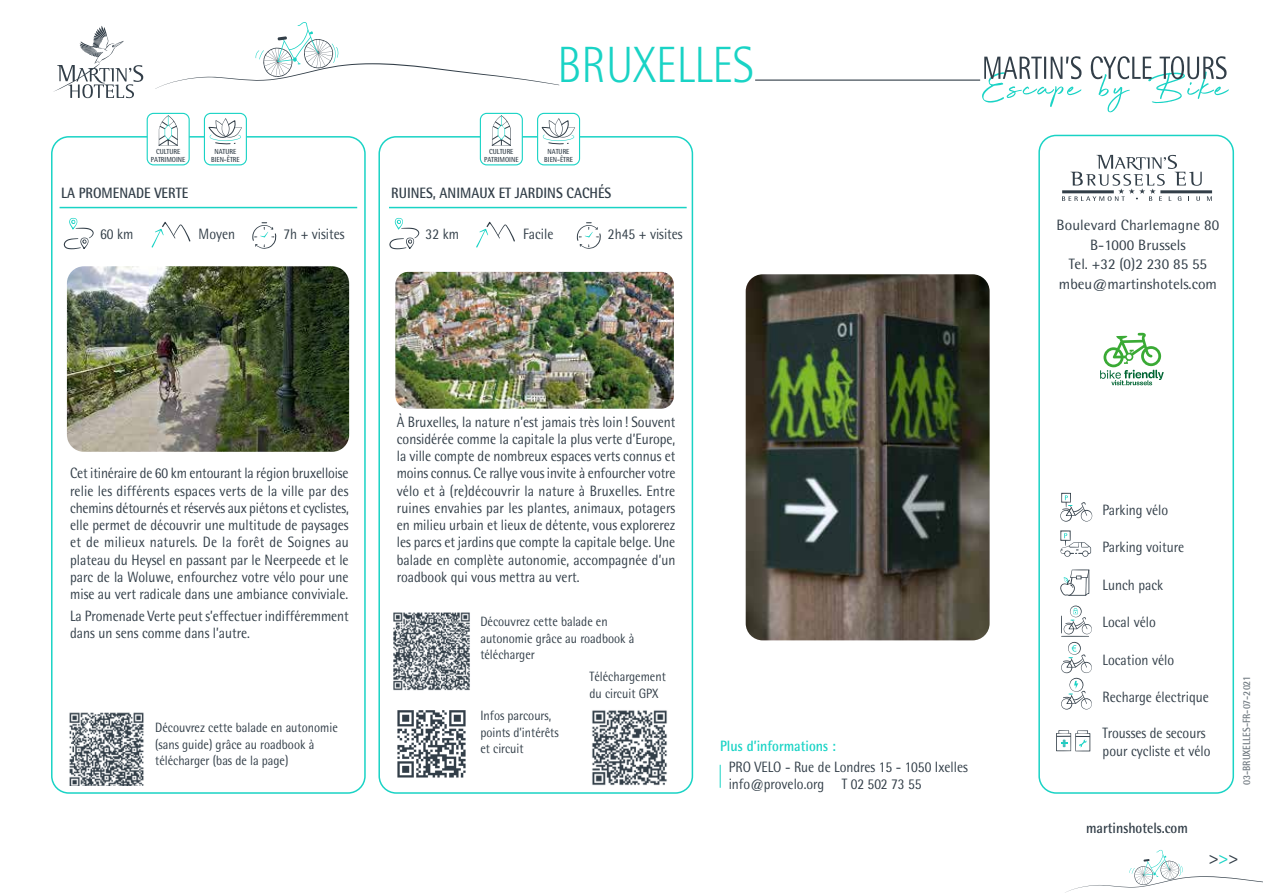
<style>
.page{position:relative;width:1263px;height:893px;background:#fff}
.page>*{position:absolute;margin:0;border:0;box-sizing:border-box;transform-origin:0 0}
.t1{font:300 51px "Rotis Semi Sans";color:#19d3c5;scale:.9 1}
.t2{font:700 18px "Minion Pro";color:#323e48}
.t3{font:15px/17.2px "Rotis Semi Sans";color:#323e48;scale:.9 1}
.t4{font:15px/19.5px "Rotis Semi Sans";color:#323e48;text-align:center}
.t5{font:700 15px "Rotis Semi Sans";color:#323e48;scale:.9 1}
.t6{font:700 15px "Rotis Semi Sans";color:#19d3c5;scale:.9 1}
.t7{font:13.5px/16.5px "Rotis Semi Sans";color:#323e48;scale:.9 1}
.t8{font:700 10.5px "Rotis Semi Sans";color:#6f787f;scale:.9 1}
.t9{font:700 7.35px/7.9px "Rotis Semi Sans";color:#323e48;text-align:center;scale:.9 1}
.s1{color:#19d3c5}
</style>
<div class="page">
<svg style="left:982px;top:56px;width:247px;height:56px"></svg>
<svg style="left:64px;top:218px;width:30px;height:31px"></svg>
<svg style="left:389px;top:218px;width:30px;height:31px"></svg>
<svg style="left:252px;top:222px;width:24px;height:27px"></svg>
<svg style="left:577px;top:222px;width:24px;height:27px"></svg>
<svg style="left:152px;top:222px;width:38px;height:26px"></svg>
<svg style="left:476px;top:222px;width:39px;height:26px"></svg>
<div style="left:51px;top:136px;width:315px;height:658px;border:2px solid #19d3c5;border-radius:17px"></div>
<svg style="left:53px;top:26px;width:90px;height:72px"></svg>
<svg style="left:155px;top:22px;width:405px;height:67px"></svg>
<hr style="left:60px;top:207px;width:297px;height:1px;background:#19d3c5">
<div style="left:1038px;top:135px;width:196px;height:659px;border:2px solid #19d3c5;border-radius:17px"></div>
<div style="left:378px;top:136px;width:315px;height:658px;border:2px solid #19d3c5;border-radius:17px"></div>
<hr style="left:389px;top:207px;width:298px;height:1px;background:#19d3c5">
<hr style="left:755px;top:80px;width:225px;height:1px;background:#323e48">
<svg style="left:720px;top:765px;width:1px;height:23px"></svg>
<div style="left:147px;top:113px;width:42px;height:52px;background:#fff;border-radius:6px"></div>
<svg style="left:159px;top:115px;width:19px;height:31px"></svg>
<div style="left:147px;top:113px;width:43px;height:52px;border:1px solid #19d3c5;border-radius:6px"></div>
<div style="left:204px;top:113px;width:42px;height:52px;background:#fff;border-radius:6px"></div>
<svg style="left:209px;top:118px;width:33px;height:26px"></svg>
<div style="left:204px;top:113px;width:43px;height:52px;border:1px solid #19d3c5;border-radius:6px"></div>
<div style="left:480px;top:113px;width:42px;height:52px;background:#fff;border-radius:6px"></div>
<svg style="left:492px;top:115px;width:19px;height:31px"></svg>
<div style="left:480px;top:113px;width:43px;height:52px;border:1px solid #19d3c5;border-radius:6px"></div>
<div style="left:538px;top:113px;width:41px;height:52px;background:#fff;border-radius:6px"></div>
<svg style="left:542px;top:118px;width:33px;height:26px"></svg>
<div style="left:537px;top:113px;width:43px;height:52px;border:1px solid #19d3c5;border-radius:6px"></div>
<img style="left:67px;top:266px;width:282px;height:186px">
<img style="left:395px;top:272px;width:279px;height:137px">
<img style="left:69px;top:712px;width:75px;height:73px">
<img style="left:393px;top:612px;width:77px;height:79px">
<img style="left:397px;top:710px;width:69px;height:68px">
<img style="left:592px;top:710px;width:75px;height:76px">
<svg style="left:1100px;top:333px;width:64px;height:52px"></svg>
<svg style="left:1062px;top:155px;width:150px;height:46px"></svg>
<svg style="left:1065px;top:850px;width:198px;height:43px"></svg>
<img style="left:746px;top:274px;width:243px;height:366px">
<svg style="left:1060px;top:493px;width:32px;height:29px"></svg>
<svg style="left:1060px;top:530px;width:31px;height:27px"></svg>
<svg style="left:1060px;top:569px;width:29px;height:27px"></svg>
<svg style="left:1061px;top:606px;width:31px;height:103px"></svg>
<svg style="left:1056px;top:730px;width:34px;height:21px"></svg>
<h1 class="t1" style="left:557px;top:36px;width:220px">BRUXELLES</h1>
<p class="t9" style="left:151px;top:147px;width:40px">CULTURE<br>PATRIMOINE</p>
<p class="t9" style="left:211px;top:147px;width:33px">NATURE<br>BIEN-ÊTRE</p>
<p class="t9" style="left:484px;top:147px;width:40px">CULTURE<br>PATRIMOINE</p>
<p class="t9" style="left:544px;top:147px;width:33px">NATURE<br>BIEN-ÊTRE</p>
<p class="t5" style="left:61px;top:184px;width:143px">LA PROMENADE VERTE</p>
<p class="t5" style="left:391px;top:183px;width:246px">RUINES, ANIMAUX ET JARDINS CACHÉS</p>
<p class="t3" style="left:100px;top:226px;width:38px">60 km</p>
<p class="t3" style="left:199px;top:226px;width:42px">Moyen</p>
<p class="t3" style="left:426px;top:226px;width:38px">32 km</p>
<p class="t3" style="left:523px;top:226px;width:35px">Facile</p>
<p class="t3" style="left:283px;top:226px;width:70px">7h + visites</p>
<p class="t3" style="left:608px;top:226px;width:85px">2h45 + visites</p>
<p class="t3" style="left:70px;top:465px;width:311px;text-align:justify">Cet itinéraire de 60 km entourant la région bruxelloise relie les différents espaces verts de la ville par des chemins détournés et réservés aux piétons et cyclistes, elle permet de découvrir une multitude de paysages et de milieux naturels. De la forêt de Soignes au plateau du Heysel en passant par le Neerpeede et le parc de la Woluwe, enfourchez votre vélo pour une mise au vert radicale dans une ambiance conviviale.</p>
<p class="t3" style="left:70px;top:607px;width:311px">La Promenade Verte peut s’effectuer indifféremment dans un sens comme dans l’autre.</p>
<p class="t7" style="left:155px;top:719px;width:204px">Découvrez cette balade en autonomie (sans guide) grâce au roadbook à télécharger (bas de la page)</p>
<p class="t3" style="left:397px;top:413px;width:311px;text-align:justify">À Bruxelles, la nature n’est jamais très loin! Souvent considérée comme la capitale la plus verte d’Europe, la ville compte de nombreux espaces verts connus et moins connus. Ce rallye vous invite à enfourcher votre vélo et à (re)découvrir la nature à Bruxelles. Entre ruines envahies par les plantes, animaux, potagers en milieu urbain et lieux de détente, vous explorerez les parcs et jardins que compte la capitale belge. Une balade en complète autonomie, accompagnée d’un roadbook qui vous mettra au vert.</p>
<p class="t7" style="left:480px;top:613px;width:173px">Découvrez cette balade en autonomie grâce au roadbook à télécharger</p>
<p class="t7" style="left:480px;top:707px;width:89px">Infos parcours, points d’intérêts et circuit</p>
<p class="t7" style="left:589px;top:668px;width:86px">Téléchargement du circuit GPX</p>
<p class="t6" style="left:720px;top:737px;width:130px">Plus d’informations :</p>
<p class="t3" style="left:729px;top:758px;width:267px;line-height:16.5px">PRO VELO - Rue de Londres 15 - 1050 Ixelles info@provelo.org T 02 502 73 55</p>
<p class="t4" style="left:1056px;top:216px;width:164px">Boulevard Charlemagne 80<br>B-1000 Brussels<br>Tel. +32 (0)2 230 85 55 mbeu@martinshotels.com</p>
<p class="t3" style="left:1102px;top:501px;width:74px">Parking vélo</p>
<p class="t3" style="left:1102px;top:539px;width:92px">Parking voiture</p>
<p class="t3" style="left:1102px;top:576px;width:69px">Lunch pack</p>
<p class="t3" style="left:1102px;top:614px;width:61px">Local vélo</p>
<p class="t3" style="left:1102px;top:651px;width:81px">Location vélo</p>
<p class="t3" style="left:1102px;top:689px;width:120px">Recharge électrique</p>
<p class="t3" style="left:1102px;top:724px;width:121px;line-height:18px">Trousses de secours pour cycliste et vélo</p>
<p class="t5" style="left:1086px;top:819px;width:115px">martinshotels.com</p>
<p class="t8" style="left:1240px;top:785px;width:123px;rotate:-90deg">03-BRUXELLES-FR-07-2021</p>
<p class="t2" style="left:1209px;top:845px;width:31px">&gt;<span class="s1">&gt;</span>&gt;</p>
</div>
